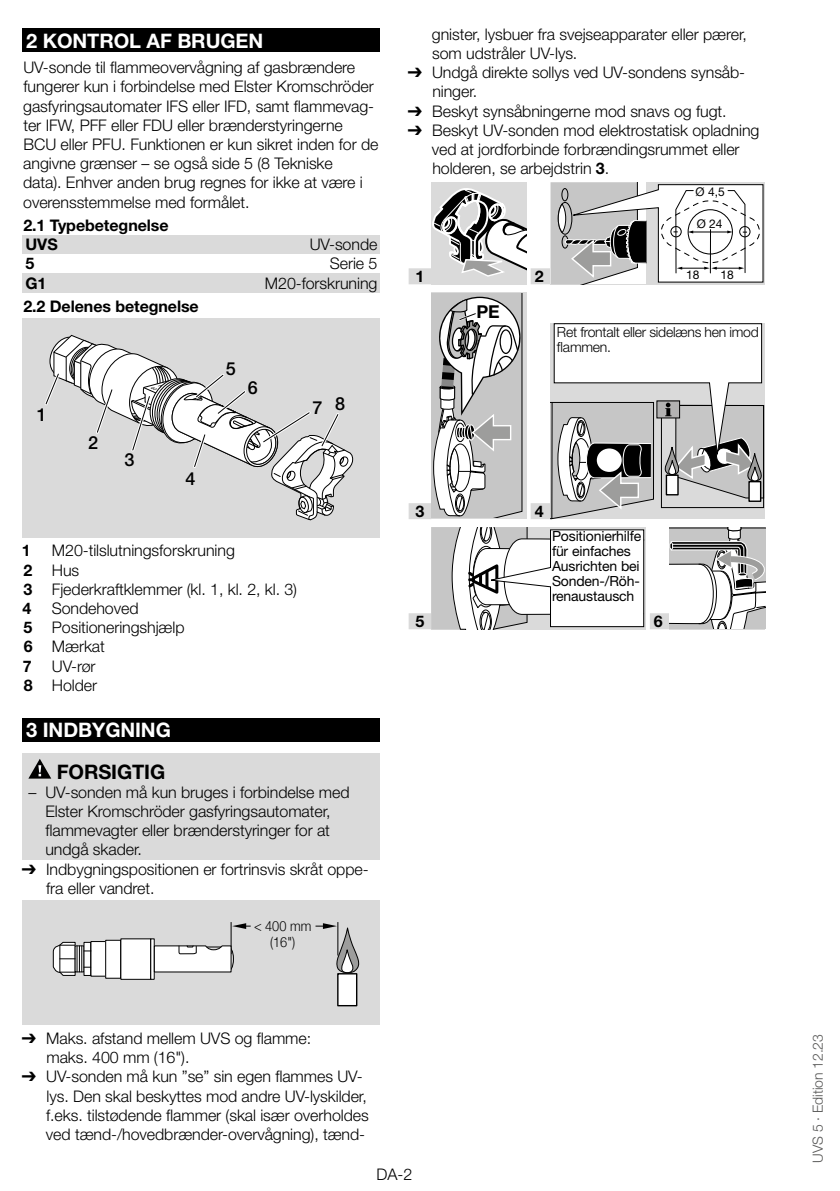
<style>
.page{position:relative;width:840px;height:1191px;background:#fff}
.page>*{position:absolute;margin:0;border:0;box-sizing:border-box;transform-origin:0 0}
.t1{font:700 20px "Helvetica Neue LT Pro";letter-spacing:-.005em;color:#fff}
.t2{font:700 20px "Helvetica Neue LT Pro";color:#000}
.t3{font:500 18px "Helvetica Neue LT Pro";color:#000}
.t4{font:700 17.8px "Helvetica Neue LT Pro";color:#000}
.t5{font:300 16px/19.2px "Helvetica Neue LT Pro";letter-spacing:-.005em;color:#000}
.t6{font:700 16px/19.2px "Helvetica Neue LT Pro";letter-spacing:-.005em;color:#000}
.t7{font:14px/15px "Helvetica Neue LT Pro";letter-spacing:-.01em;color:#000}
.t8{font:300 14px/15px "Helvetica Neue LT Pro";letter-spacing:-.015em;color:#000}
.t9{font:300 14px "Helvetica Neue LT Pro";letter-spacing:-.005em;color:#575756}
.t10{font:300 14px/16px "Helvetica Neue";color:#000;text-align:center;scale:.91 1}
.t11{font:12px "Helvetica Neue LT Pro";color:#000}
.s1{font-weight:700}
.s2{font-family:"Arial Unicode MS";font-weight:400}
</style>
<div class="page">
<div style="left:23px;top:28px;width:357px;height:24px;background:#000"></div>
<div style="left:23px;top:235px;width:357px;height:20px;background:#dadada"></div>
<div style="left:23px;top:254px;width:357px;height:20px;background:#fff"></div>
<div style="left:23px;top:273px;width:357px;height:20px;background:#dadada"></div>
<div style="left:23px;top:717px;width:357px;height:24px;background:#000"></div>
<div style="left:23px;top:753px;width:357px;height:31px;background:#dadada"></div>
<div style="left:23px;top:780px;width:357px;height:80px;background:#dadada"></div>
<div style="left:23px;top:318px;width:357px;height:219px;background:#dadada"></div>
<svg style="left:28px;top:759px;width:23px;height:19px"></svg>
<div style="left:23px;top:900px;width:357px;height:124px;background:#dadada"></div>
<hr style="left:337px;top:922px;width:1px;height:33px;background:#000">
<svg style="left:232px;top:923px;width:18px;height:6px"></svg>
<hr style="left:230px;top:922px;width:1px;height:32px;background:#000">
<svg style="left:315px;top:923px;width:45px;height:50px"></svg>
<div style="left:337px;top:973px;width:19px;height:32px;background:#fff"></div>
<div style="left:337px;top:973px;width:20px;height:33px;border:1px solid #000"></div>
<div style="left:91px;top:941px;width:15px;height:35px;background:#fff"></div>
<div style="left:106px;top:940px;width:15px;height:38px;background:#fff"></div>
<div style="left:105px;top:939px;width:16px;height:39px;border:1px solid #000"></div>
<div style="left:121px;top:939px;width:30px;height:40px;background:#fff"></div>
<div style="left:120px;top:938px;width:31px;height:41px;border:1px solid #000"></div>
<hr style="left:151px;top:939px;width:3px;height:40px;background:#fff">
<div style="left:150px;top:938px;width:5px;height:41px;border:1px solid #000"></div>
<svg style="left:52px;top:941px;width:39px;height:35px"></svg>
<svg style="left:153px;top:945px;width:81px;height:28px;background:#dcdcdc"></svg>
<div style="left:408px;top:268px;width:23px;height:16px;background:#dadada"></div>
<div style="left:530px;top:268px;width:20px;height:16px;background:#dadada"></div>
<div style="left:408px;top:503px;width:23px;height:16px;background:#dadada"></div>
<div style="left:530px;top:503px;width:20px;height:16px;background:#dadada"></div>
<div style="left:408px;top:613px;width:23px;height:16px;background:#dadada"></div>
<div style="left:649px;top:613px;width:20px;height:16px;background:#dadada"></div>
<div style="left:431px;top:182px;width:95px;height:102px;background:#dadada"></div>
<svg style="left:432px;top:188px;width:94px;height:89px"></svg>
<svg style="left:550px;top:182px;width:212px;height:102px"></svg>
<svg style="left:431px;top:292px;width:95px;height:227px"></svg>
<svg style="left:431px;top:294px;width:93px;height:224px"></svg>
<svg style="left:550px;top:323px;width:213px;height:196px"></svg>
<svg style="left:431px;top:527px;width:213px;height:102px"></svg>
<svg style="left:669px;top:528px;width:95px;height:100px"></svg>
<svg style="left:45px;top:334px;width:308px;height:187px"></svg>
<p class="t1" style="left:26px;top:28px;width:46px">2 KONTROL</p>
<p class="t1" style="left:146px;top:28px;width:89px">AF BRUGEN</p>
<p class="t5" style="left:23px;top:58px;width:356px">UV-sonde til flammeovervågning af gasbrændere fungerer kun i forbindelse med Elster Kromschröder gasfyringsautomater IFS eller IFD, samt flammevag&shy;ter IFW, PFF eller FDU eller brænderstyringerne BCU eller PFU. Funktionen er kun sikret inden for de angivne grænser – se også side 5 (8 Tekniske<br>data). Enhver anden brug regnes for ikke at være i overensstemmelse med formålet.</p>
<p class="t6" style="left:23px;top:215px;width:147px">2.1 Typebetegnelse<br>UVS</p>
<p class="t5" style="left:309px;top:234px;width:69px">UV-sonde</p>
<p class="t6" style="left:26px;top:254px;width:10px">5</p>
<p class="t5" style="left:329px;top:254px;width:49px">Serie 5</p>
<p class="t6" style="left:26px;top:273px;width:22px">G1</p>
<p class="t5" style="left:265px;top:273px;width:114px">M20-forskruning</p>
<p class="t6" style="left:23px;top:296px;width:177px">2.2 Delenes betegnelse</p>
<p class="t3" style="left:37px;top:404px;width:12px">1</p>
<p class="t3" style="left:88px;top:431px;width:12px">2</p>
<p class="t3" style="left:124px;top:449px;width:12px">3</p>
<p class="t3" style="left:185px;top:467px;width:12px">4</p>
<p class="t3" style="left:226px;top:358px;width:12px">5</p>
<p class="t3" style="left:248px;top:377px;width:12px">6</p>
<p class="t3" style="left:312px;top:395px;width:34px">7 8</p>
<p class="t5" style="left:23px;top:541px;width:276px;text-indent:29px">M20-tilslutningsforskruning<br><span class="s1">2</span> Hus<br><span class="s1">3</span> Fjederkraftklemmer (kl. 1, kl. 2, kl. 3)<br><span class="s1">4</span></p>
<p class="t6" style="left:22px;top:541px;width:10px">1</p>
<p class="t5" style="left:23px;top:598px;width:163px;text-indent:29px">Sondehoved<br><span class="s1">5</span> Positioneringshjælp<br><span class="s1">6</span> Mærkat<br><span class="s1">7</span></p>
<p class="t5" style="left:24px;top:656px;width:75px;text-align:right">UV-rør<br><span class="s1">8</span> Holder</p>
<p class="t1" style="left:26px;top:717px;width:130px">3 INDBYGNING</p>
<p class="t2" style="left:51px;top:759px;width:13px">FORS</p>
<p class="t2" style="left:111px;top:759px;width:54px">IGTIG</p>
<p class="t5" style="left:45px;top:782px;width:305px;text-indent:-17px">– UV-sonden må kun bruges i forbindelse med Elster Kromschröder gasfyringsautomater, flammevagter eller brænderstyringer for at undgå skader.</p>
<p class="t5" style="left:46px;top:859px;width:324px;text-indent:-24px"><span class="s2">➔</span> Indbygningspositionen er fortrinsvis skråt oppe&shy;fra eller vandret.</p>
<p class="t10" style="left:254px;top:916px;width:64px">&lt; 400 mm (16")</p>
<p class="t5" style="left:431px;top:24px;width:316px">gnister, lysbuer fra svejseapparater eller pærer, som udstråler UV-lys.</p>
<p class="t5" style="left:432px;top:63px;width:314px;text-indent:-24px"><span class="s2">➔</span> Undgå direkte sollys ved UV-sondens synsåb&shy;ninger.</p>
<p class="t5" style="left:407px;top:101px;width:320px"><span class="s2">➔</span> Beskyt synsåbningerne mod snavs og fugt.</p>
<p class="t5" style="left:431px;top:120px;width:329px;text-indent:-24px"><span class="s2">➔</span> Beskyt UV-sonden mod elektrostatisk opladning ved at jordforbinde forbrændingsrummet eller holderen, se arbejdstrin <span class="s1">3</span>.</p>
<p class="t11" style="left:695px;top:185px;width:31px">Ø 4,5</p>
<p class="t11" style="left:696px;top:217px;width:27px">Ø 24</p>
<p class="t6" style="left:415px;top:267px;width:10px">1</p>
<p class="t6" style="left:534px;top:267px;width:10px">2</p>
<p class="t4" style="left:476px;top:300px;width:25px">PE</p>
<p class="t11" style="left:685px;top:268px;width:15px">18</p>
<p class="t11" style="left:720px;top:268px;width:15px">18</p>
<p class="t8" style="left:556px;top:324px;width:203px">Ret frontalt eller sidelæns hen imod flammen.</p>
<p class="t6" style="left:415px;top:501px;width:10px">3</p>
<p class="t6" style="left:415px;top:611px;width:10px">5</p>
<p class="t6" style="left:534px;top:501px;width:10px">4</p>
<p class="t7" style="left:551px;top:529px;width:91px">Positionierhilfe für einfaches<br>Ausrichten bei<br>Sonden-/Röh&shy;renaustausch</p>
<p class="t6" style="left:653px;top:611px;width:10px">6</p>
<p class="t5" style="left:46px;top:1028px;width:266px;text-indent:-24px"><span class="s2">➔</span> Maks. afstand mellem UVS og flamme: maks. 400 mm (16").</p>
<p class="t5" style="left:46px;top:1066px;width:324px;text-indent:-24px"><span class="s2">➔</span> UV-sonden må kun ”se” sin egen flammes UV&shy;lys. Den skal beskyttes mod andre UV-lyskilder, f.eks. tilstødende flammer (skal især overholdes ved tænd-/hovedbrænder-overvågning), tænd-</p>
<p class="t5" style="left:376px;top:1164px;width:37px">DA-2</p>
<p class="t9" style="left:809px;top:1162px;width:130px;rotate:-90deg">UVS 5 · Edition 12.23</p>
</div>
